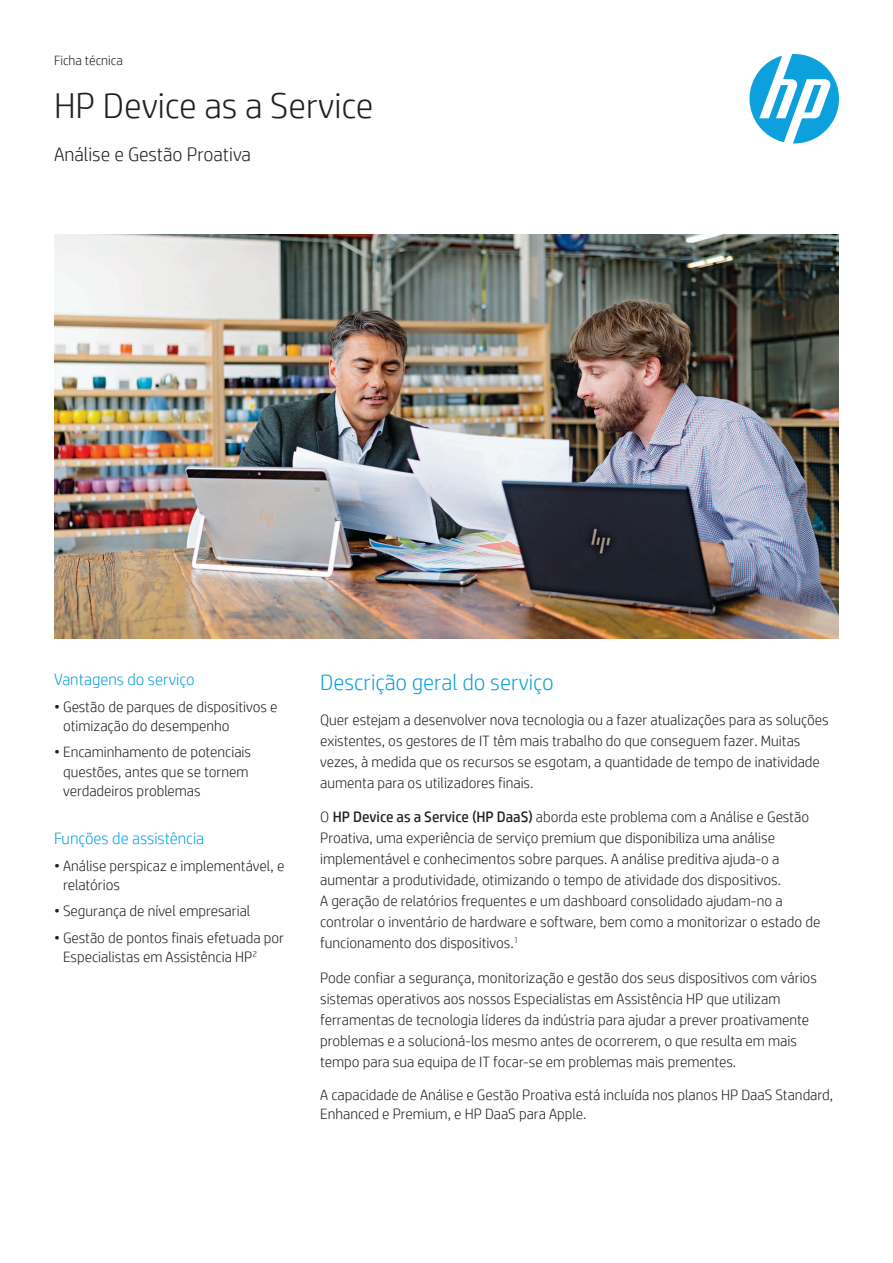
<style>
.page{position:relative;width:893px;height:1263px;background:#fff}
.page>*{position:absolute;margin:0;border:0;box-sizing:border-box;transform-origin:0 0}
.t1{font:300 36px "HP Simplified";color:#231f20}
.t2{font:300 22.5px "HP Simplified";color:#0ca0dd}
.t3{font:300 19.5px "HP Simplified";color:#231f20}
.t4{font:300 16.5px "HP Simplified";color:#0ca0dd}
.t5{font:300 15px/21px "HP Simplified";color:#231f20}
.t6{font:300 13.5px "HP Simplified";color:#231f20}
.s1{font-weight:400}
</style>
<div class="page">
<img style="left:54px;top:235px;width:785px;height:403px">
<svg style="left:749px;top:54px;width:90px;height:89px"></svg>
<p class="t6" style="left:54px;top:51px;width:70px">Ficha técnica</p>
<h1 class="t1" style="left:54px;top:82px;width:321px">HP Device as a Service</h1>
<h3 class="t3" style="left:54px;top:141px;width:199px">Análise e Gestão Proativa</h3>
<p class="t4" style="left:54px;top:669px;width:142px">Vantagens do serviço</p>
<p class="t5" style="left:63px;top:696px;width:216px;line-height:19.5px;text-indent:-9px">• Gestão de parques de dispositivos e otimização do desempenho</p>
<p class="t5" style="left:63px;top:742px;width:189px;line-height:19.5px;text-indent:-9px">• Encaminhamento de potenciais questões, antes que se tornem verdadeiros problemas</p>
<p class="t4" style="left:54px;top:828px;width:152px">Funções de assistência</p>
<p class="t5" style="left:63px;top:855px;width:223px;line-height:19.5px;text-indent:-9px">• Análise perspicaz e implementável, e relatórios</p>
<p class="t5" style="left:54px;top:900px;width:198px">• Segurança de nível empresarial</p>
<p class="t5" style="left:63px;top:927px;width:223px;line-height:19.5px;text-indent:-9px">• Gestão de pontos finais efetuada por<br>Especialistas em Assistência HP<sup>2</sup></p>
<h2 class="t2" style="left:320px;top:668px;width:235px">Descrição geral do serviço</h2>
<p class="t5" style="left:320px;top:709px;width:510px">Quer estejam a desenvolver nova tecnologia ou a fazer atualizações para as soluções existentes, os gestores de IT têm mais trabalho do que conseguem fazer. Muitas vezes, à medida que os recursos se esgotam, a quantidade de tempo de inatividade aumenta para os utilizadores finais.</p>
<p class="t5" style="left:320px;top:806px;width:502px">O <span class="s1">HP Device as a Service (HP DaaS)</span> aborda este problema com a Análise e Gestão Proativa, uma experiência de serviço premium que disponibiliza uma análise implementável e conhecimentos sobre parques. A análise preditiva ajuda-o a aumentar a produtividade, otimizando o tempo de atividade dos dispositivos.<br>A geração de relatórios frequentes e um dashboard consolidado ajudam-no a controlar o inventário de hardware e software, bem como a monitorizar o estado de funcionamento dos dispositivos.<sup>1</sup></p>
<p class="t5" style="left:320px;top:967px;width:498px">Pode confiar a segurança, monitorização e gestão dos seus dispositivos com vários sistemas operativos aos nossos Especialistas em Assistência HP que utilizam ferramentas de tecnologia líderes da indústria para ajudar a prever proativamente problemas e a solucioná-los mesmo antes de ocorrerem, o que resulta em mais tempo para sua equipa de IT focar-se em problemas mais prementes.</p>
<p class="t5" style="left:320px;top:1084px;width:515px;line-height:19.5px">A capacidade de Análise e Gestão Proativa está incluída nos planos HP DaaS Standard,<br>Enhanced e Premium, e HP DaaS para Apple.</p>
</div>
